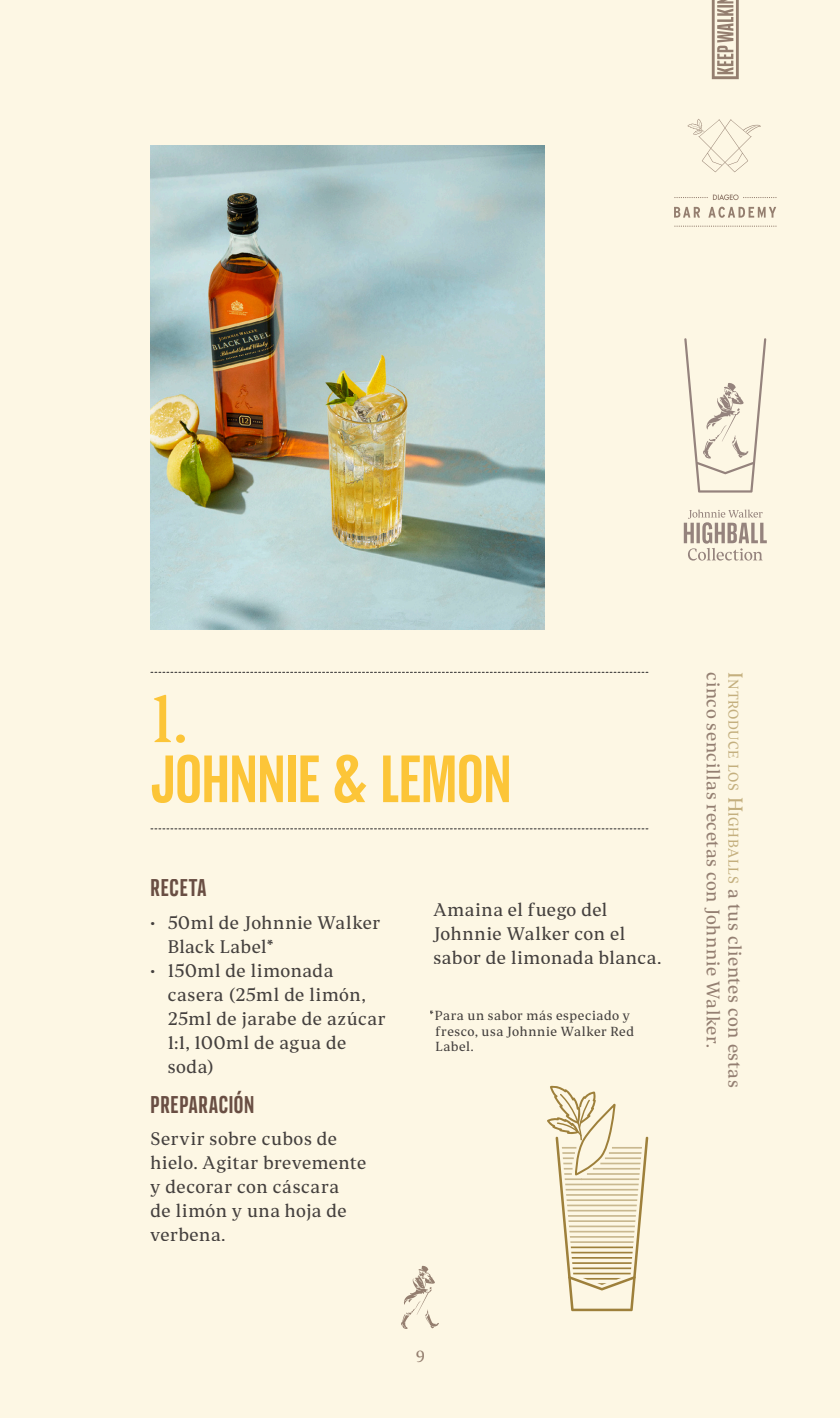
<style>
.page{position:relative;width:840px;height:1418px;background:#fff}
.page>*{position:absolute;margin:0;border:0;box-sizing:border-box;transform-origin:0 0}
.t1{font:66px "Johnnie Walker Headline";color:#fcbc19}
.t2{font:66px "Johnnie Walker Serif";color:#fcbc19}
.t3{font:24px "Johnnie Walker Headline";letter-spacing:.025em;color:#4f3026}
.t4{font:18px/24px "Johnnie Walker Serif";letter-spacing:.03em;color:#231f20}
.t5{font:18px/21.6px "Johnnie Walker Serif";letter-spacing:.03em;color:#4f3026}
.t6{font:16px "Johnnie Walker Serif";color:#4f3026}
.t7{font:13px/15.6px "Johnnie Walker Serif";letter-spacing:.04em;color:#231f20}
.s1{font-size:20px;color:#9e803b}
.s2{font-size:14px;color:#9e803b}
</style>
<div class="page">
<div style="left:0;top:0;width:839px;height:1417px;background:#fdf7e4"></div>
<svg style="left:674px;top:0;width:102px;height:227px"></svg>
<svg style="left:683px;top:509px;width:83px;height:51px"></svg>
<svg style="left:684px;top:338px;width:81px;height:154px"></svg>
<svg style="left:401px;top:1265px;width:37px;height:63px"></svg>
<svg style="left:151px;top:672px;width:496px;height:1px"></svg>
<svg style="left:151px;top:828px;width:496px;height:1px"></svg>
<img style="left:150px;top:145px;width:394px;height:484px">
<svg style="left:547px;top:1085px;width:101px;height:226px"></svg>
<h1 class="t2" style="left:150px;top:680px;width:38px">1.</h1>
<h1 class="t1" style="left:150px;top:738px;width:362px">JOHNNIE &amp; LEMON</h1>
<h2 class="t3" style="left:150px;top:873px;width:57px">RECETA</h2>
<p class="t4" style="left:167px;top:910px;width:214px;text-indent:-17px">• 50ml de Johnnie Walker<br>Black Label*</p>
<p class="t4" style="left:167px;top:958px;width:219px;text-indent:-17px">• 150ml de limonada casera (25ml de limón,<br>25ml de jarabe de azúcar<br>1:1, 100ml de agua de soda)</p>
<h2 class="t3" style="left:150px;top:1089px;width:105px">PREPARACIÓN</h2>
<p class="t4" style="left:150px;top:1126px;width:217px">Servir sobre cubos de hielo. Agitar brevemente y decorar con cáscara<br>de limón y una hoja de verbena.</p>
<p class="t4" style="left:433px;top:897px;width:229px">Amaina el fuego del<br>Johnnie Walker con el sabor de limonada blanca.</p>
<p class="t7" style="left:435px;top:1007px;width:200px;text-indent:-6px">*Para un sabor más especiado y fresco, usa Johnnie Walker Red<br>Label.</p>
<p class="t6" style="left:415px;top:1347px;width:10px">9</p>
<p class="t5" style="left:745px;top:672px;width:417px;rotate:90deg"><span class="s1">I</span><span class="s2">ntroduce los</span> <span class="s1">H</span><span class="s2">ighballs</span> a tus clientes con estas cinco sencillas recetas con Johnnie Walker.</p>
</div>
